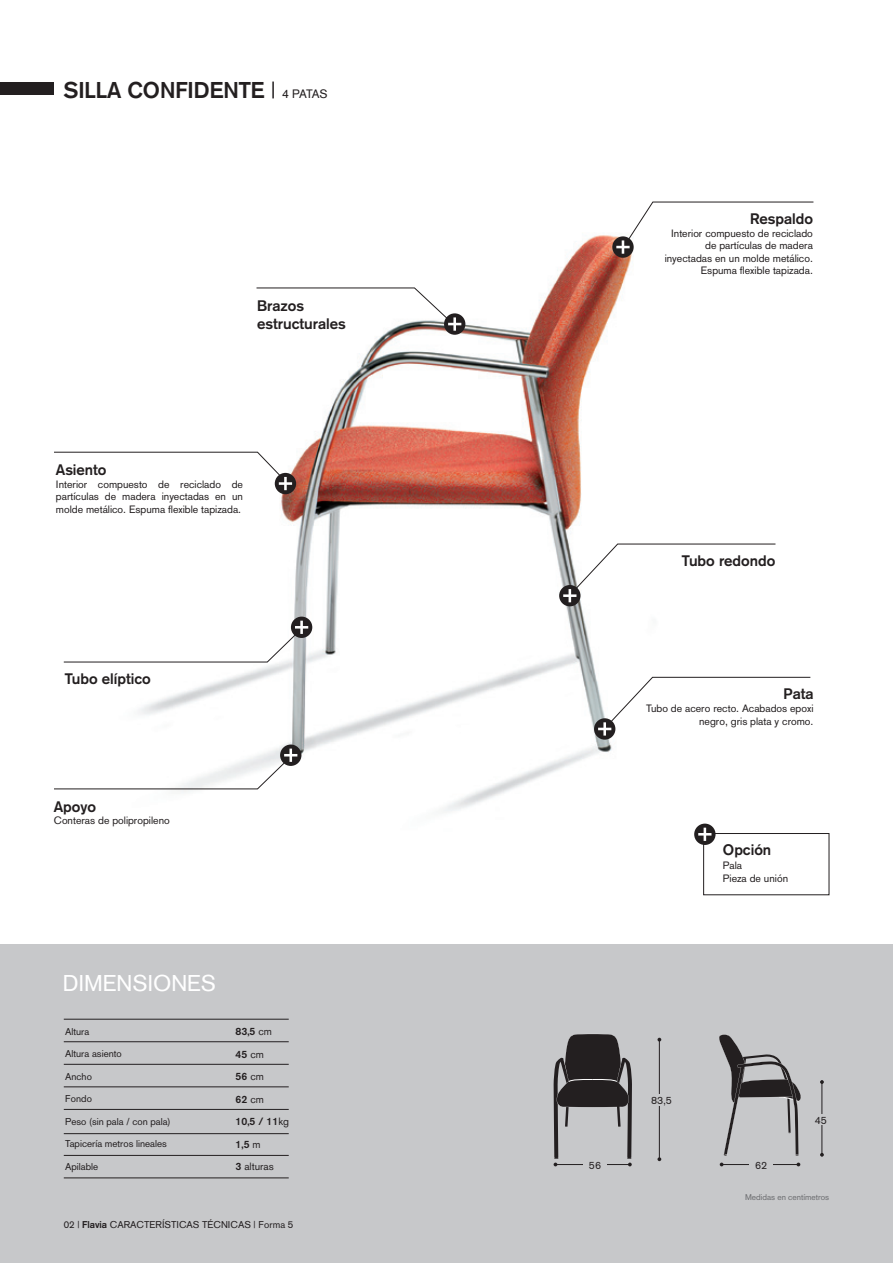
<style>
.page{position:relative;width:893px;height:1263px;background:#fff}
.page>*{position:absolute;margin:0;border:0;box-sizing:border-box;transform-origin:0 0}
.t1{font:700 22.5px "Akzidenz Grotesk";color:#231f20}
.t2{font:22.5px "Akzidenz Grotesk";color:#fff}
.t3{font:700 15px "Akzidenz Grotesk";color:#231f20}
.t4{font:10.5px/12.6px "Akzidenz Grotesk";color:#231f20;text-align:right}
.t5{font:500 10.5px "Akzidenz Grotesk BQ";color:#231f20}
.t6{font:10.5px "Akzidenz Grotesk BQ";color:#231f20}
.t7{font:9.75px "Akzidenz Grotesk";color:#231f20}
.t8{font:8.25px "Akzidenz Grotesk";color:#6c6d70}
.s1{font-weight:400}
.s2{font-weight:400;font-size:12px}
.s3{font-weight:500}
.s4{font-weight:700}
</style>
<div class="page">
<div style="left:0;top:944px;width:893px;height:319px;background:#c7c8ca"></div>
<hr style="left:892px;top:0;width:1px;height:1263px;background:#fff">
<div style="left:0;top:82px;width:53px;height:13px;background:#231f20"></div>
<img style="left:139px;top:235px;width:577px;height:602px">
<svg style="left:719px;top:1034px;width:82px;height:122px"></svg>
<svg style="left:657px;top:1157px;width:4px;height:4px"></svg>
<hr style="left:659px;top:1040px;width:1px;height:119px;background:#231f20">
<svg style="left:820px;top:1080px;width:4px;height:4px"></svg>
<svg style="left:820px;top:1153px;width:4px;height:4px"></svg>
<hr style="left:822px;top:1081px;width:1px;height:74px;background:#231f20">
<svg style="left:554px;top:1034px;width:78px;height:132px"></svg>
<hr style="left:556px;top:1164px;width:74px;height:1px;background:#231f20">
<svg style="left:796px;top:1162px;width:4px;height:4px"></svg>
<hr style="left:722px;top:1164px;width:76px;height:1px;background:#231f20">
<div style="left:645px;top:1094px;width:33px;height:11px;background:#c7c8ca"></div>
<div style="left:813px;top:1115px;width:16px;height:10px;background:#c7c8ca"></div>
<div style="left:583px;top:1161px;width:24px;height:8px;background:#c7c8ca"></div>
<div style="left:750px;top:1161px;width:23px;height:8px;background:#c7c8ca"></div>
<svg style="left:612px;top:236px;width:22px;height:22px"></svg>
<svg style="left:616px;top:201px;width:198px;height:53px"></svg>
<div style="left:275px;top:473px;width:21px;height:21px;background:#231f20;border-radius:50%"></div>
<svg style="left:54px;top:451px;width:239px;height:39px"></svg>
<svg style="left:280px;top:744px;width:21px;height:22px"></svg>
<svg style="left:54px;top:749px;width:243px;height:41px"></svg>
<div style="left:444px;top:313px;width:21px;height:22px;background:#231f20;border-radius:50%"></div>
<svg style="left:256px;top:287px;width:205px;height:38px"></svg>
<hr style="left:453px;top:317px;width:3px;height:14px;background:#fff">
<svg style="left:594px;top:718px;width:21px;height:22px"></svg>
<svg style="left:598px;top:676px;width:213px;height:54px"></svg>
<hr style="left:603px;top:722px;width:3px;height:14px;background:#fff">
<div style="left:703px;top:833px;width:126px;height:62px;border:1px solid #231f20"></div>
<div style="left:694px;top:824px;width:21px;height:21px;background:#231f20;border-radius:50%"></div>
<svg style="left:698px;top:828px;width:13px;height:13px"></svg>
<div style="left:291px;top:617px;width:21px;height:21px;background:#231f20;border-radius:50%"></div>
<svg style="left:63px;top:621px;width:245px;height:42px"></svg>
<div style="left:559px;top:585px;width:21px;height:21px;background:#231f20;border-radius:50%"></div>
<svg style="left:563px;top:543px;width:213px;height:59px"></svg>
<hr style="left:64px;top:1041px;width:225px;height:1px;background:#231f20">
<hr style="left:64px;top:1064px;width:225px;height:1px;background:#231f20">
<hr style="left:64px;top:1086px;width:225px;height:1px;background:#231f20">
<hr style="left:64px;top:1109px;width:225px;height:1px;background:#231f20">
<hr style="left:64px;top:1155px;width:225px;height:1px;background:#231f20">
<hr style="left:64px;top:1019px;width:225px;height:1px;background:#231f20">
<hr style="left:64px;top:1133px;width:225px;height:1px;background:#231f20">
<hr style="left:64px;top:1178px;width:225px;height:1px;background:#231f20">
<p class="t1" style="left:64px;top:77px;width:265px">SILLA CONFIDENTE <span class="s1">|</span> <span class="s2">4 PATAS</span></p>
<p class="t3" style="left:257px;top:297px;width:48px">Brazos</p>
<p class="t3" style="left:257px;top:315px;width:90px">estructurales</p>
<p class="t3" style="left:56px;top:461px;width:52px">Asiento</p>
<p class="t4" style="left:56px;top:477px;width:189px;text-align:justify">Interior compuesto de reciclado de partículas de madera inyectadas en un molde metálico. Espuma flexible tapizada.</p>
<p class="t3" style="left:65px;top:669px;width:88px">Tubo elíptico</p>
<p class="t3" style="left:54px;top:797px;width:44px">Apoyo</p>
<p class="t4" style="left:54px;top:814px;width:117px">Conteras de polipropileno</p>
<p class="t2" style="left:63px;top:970px;width:155px">DIMENSIONES</p>
<p class="t7" style="left:65px;top:1025px;width:26px">Altura</p>
<p class="t7" style="left:65px;top:1048px;width:58px">Altura asiento</p>
<p class="t7" style="left:65px;top:1070px;width:28px">Ancho</p>
<p class="t7" style="left:65px;top:1093px;width:28px">Fondo</p>
<p class="t7" style="left:65px;top:1115px;width:107px">Peso (sin pala / con pala)</p>
<p class="t7" style="left:65px;top:1138px;width:103px">Tapicería metros lineales</p>
<p class="t7" style="left:65px;top:1160px;width:35px">Apilable</p>
<p class="t5" style="left:236px;top:1025px;width:38px">83,5 <span class="s1">cm</span></p>
<p class="t5" style="left:236px;top:1048px;width:30px">45 <span class="s1">cm</span></p>
<p class="t5" style="left:236px;top:1070px;width:30px">56 <span class="s1">cm</span></p>
<p class="t5" style="left:236px;top:1093px;width:30px">62 <span class="s1">cm</span></p>
<p class="t5" style="left:236px;top:1115px;width:55px">10,5 / 11<span class="s1">kg</span></p>
<p class="t5" style="left:236px;top:1138px;width:27px">1,5 <span class="s1">m</span></p>
<p class="t6" style="left:236px;top:1160px;width:40px"><span class="s3">3</span> alturas</p>
<p class="t7" style="left:64px;top:1219px;width:231px">02 | <span class="s4">Flavia</span> CARACTERÍSTICAS TÉCNICAS | Forma 5</p>
<p class="t3" style="left:750px;top:210px;width:64px">Respaldo</p>
<p class="t4" style="left:671px;top:227px;width:143px">Interior compuesto de reciclado</p>
<p class="t4" style="left:705px;top:239px;width:109px">de partículas de madera</p>
<p class="t4" style="left:665px;top:252px;width:150px">inyectadas en un molde metálico.</p>
<p class="t4" style="left:701px;top:264px;width:114px">Espuma flexible tapizada.</p>
<p class="t3" style="left:682px;top:552px;width:95px">Tubo redondo</p>
<p class="t3" style="left:783px;top:685px;width:31px">Pata</p>
<p class="t4" style="left:646px;top:702px;width:169px">Tubo de acero recto. Acabados epoxi negro, gris plata y cromo.</p>
<p class="t3" style="left:723px;top:841px;width:50px">Opción</p>
<p class="t4" style="left:723px;top:858px;width:21px">Pala</p>
<p class="t4" style="left:723px;top:872px;width:67px">Pieza de unión</p>
<p class="t6" style="left:651px;top:1094px;width:22px">83,5</p>
<p class="t6" style="left:589px;top:1159px;width:14px">56</p>
<p class="t6" style="left:755px;top:1159px;width:14px">62</p>
<p class="t6" style="left:815px;top:1114px;width:14px">45</p>
<p class="t8" style="left:745px;top:1192px;width:86px">Medidas en centímetros</p>
</div>
